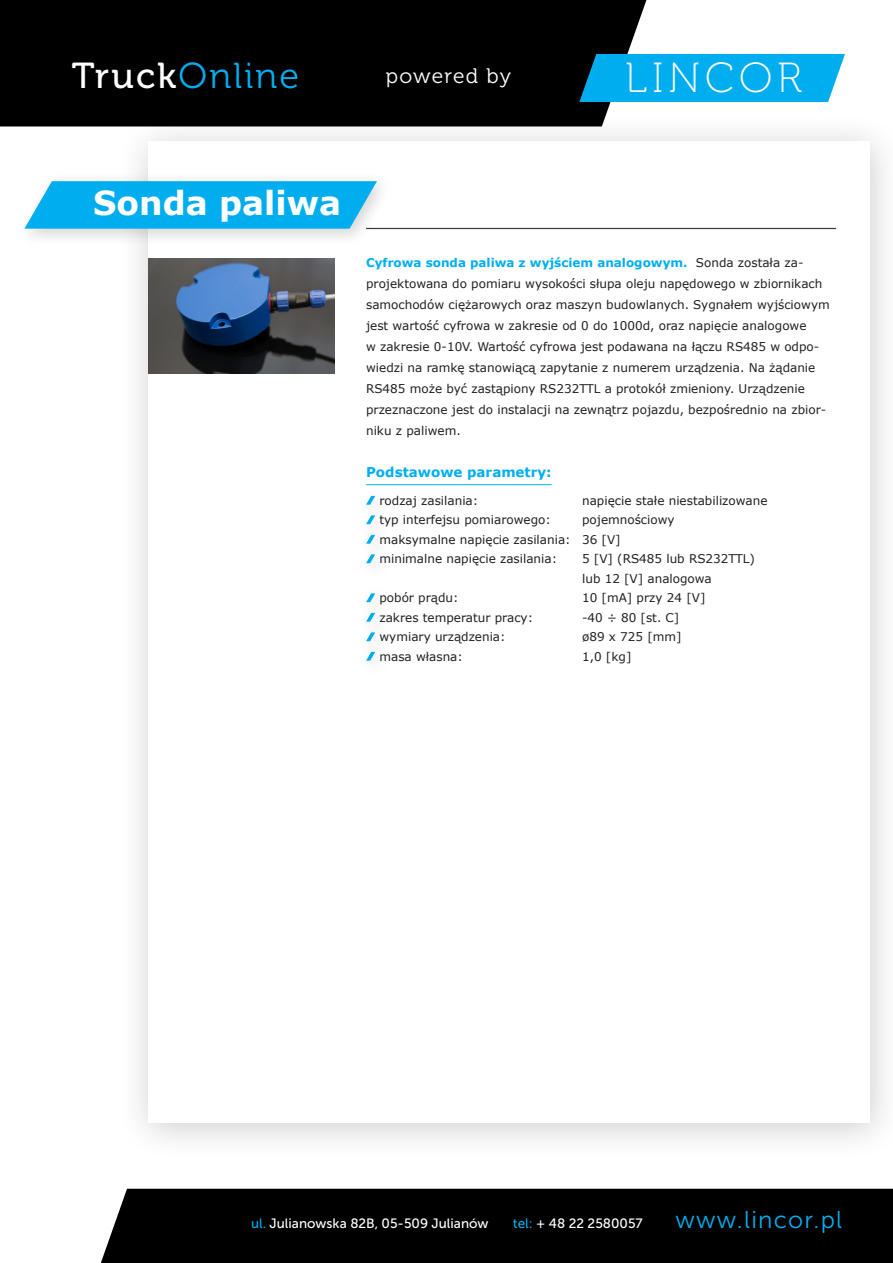
<style>
.page{position:relative;width:893px;height:1263px;background:#fff}
.page>*{position:absolute;margin:0;border:0;box-sizing:border-box;transform-origin:0 0}
.t1{font:42px "Museo 100";letter-spacing:.12em;color:#fff}
.t2{font:36px "Museo 300";letter-spacing:.06em;color:#00aeef}
.t3{font:700 33px "Verdana";color:#fff}
.t4{font:24.3px "Museo Sans 300";letter-spacing:.05em;color:#00aeef}
.t5{font:21px "Museo 300";letter-spacing:.05em;color:#fff}
.t6{font:13.5px "Museo Sans 500";color:#fff}
.t7{font:700 13.5px "Verdana";color:#00aeef}
.t8{font:12px/21px "Verdana";color:#231f20}
.s1{font-family:"Museo 500";color:#fff}
.s2{font-weight:700;color:#00aeef}
.s3{color:#00aeef}
</style>
<div class="page">
<div style="left:0;top:0;width:646px;height:126px;background:#000"></div>
<div style="left:101px;top:1189px;width:792px;height:74px;background:#000"></div>
<div style="left:579px;top:54px;width:266px;height:48px;background:#00aeef"></div>
<div style="left:117px;top:112px;width:776px;height:1049px;background:#231f20;opacity:.22"></div>
<div style="left:149px;top:141px;width:721px;height:982px;background:#fff"></div>
<div style="left:17px;top:171px;width:376px;height:76px;background:#231f20;opacity:.2"></div>
<svg style="left:24px;top:181px;width:353px;height:48px;background:#15b4ef"></svg>
<hr style="left:365px;top:227px;width:472px;height:2px;background:#e5e5e5">
<hr style="left:365px;top:228px;width:472px;height:2px;background:#231f20;opacity:.29">
<hr style="left:366px;top:484px;width:186px;height:1px;background:#00aeef">
<svg style="left:366px;top:496px;width:9px;height:9px"></svg>
<svg style="left:366px;top:515px;width:9px;height:9px"></svg>
<svg style="left:366px;top:535px;width:9px;height:9px"></svg>
<svg style="left:366px;top:554px;width:9px;height:9px"></svg>
<svg style="left:366px;top:593px;width:9px;height:9px"></svg>
<svg style="left:366px;top:613px;width:9px;height:9px"></svg>
<svg style="left:366px;top:632px;width:9px;height:9px"></svg>
<svg style="left:366px;top:652px;width:9px;height:9px"></svg>
<img style="left:149px;top:258px;width:185px;height:116px">
<p class="t2" style="left:72px;top:57px;width:229px"><span class="s1">Truck</span>Online</p>
<p class="t5" style="left:386px;top:64px;width:127px">powered by</p>
<p class="t1" style="left:625px;top:56px;width:178px">LINCOR</p>
<p class="t3" style="left:93px;top:179px;width:250px">Sonda paliwa</p>
<p class="t8" style="left:366px;top:252px;width:465px"><span class="s2">Cyfrowa sonda paliwa z wyjściem analogowym.</span> Sonda została za&shy;projektowana do pomiaru wysokości słupa oleju napędowego w zbiornikach samochodów ciężarowych oraz maszyn budowlanych. Sygnałem wyjściowym jest wartość cyfrowa w zakresie od 0 do 1000d, oraz napięcie analogowe<br>w zakresie 0-10V. Wartość cyfrowa jest podawana na łączu RS485 w odpo&shy;wiedzi na ramkę stanowiącą zapytanie z numerem urządzenia. Na żądanie RS485 może być zastąpiony RS232TTL a protokół zmieniony. Urządzenie przeznaczone jest do instalacji na zewnątrz pojazdu, bezpośrednio na zbior&shy;niku z paliwem.</p>
<p class="t7" style="left:366px;top:463px;width:187px">Podstawowe parametry:</p>
<p class="t8" style="left:379px;top:490px;width:100px">rodzaj zasilania:</p>
<p class="t8" style="left:582px;top:490px;width:187px">napięcie stałe niestabilizowane</p>
<p class="t8" style="left:379px;top:509px;width:173px">typ interfejsu pomiarowego:</p>
<p class="t8" style="left:582px;top:509px;width:94px">pojemnościowy</p>
<p class="t8" style="left:379px;top:529px;width:243px">maksymalne napięcie zasilania: 36 [V]</p>
<p class="t8" style="left:379px;top:548px;width:179px">minimalne napięcie zasilania:</p>
<p class="t8" style="left:582px;top:549px;width:174px;line-height:19.5px">5 [V] (RS485 lub RS232TTL) lub 12 [V] analogowa</p>
<p class="t8" style="left:379px;top:587px;width:81px">pobór prądu:</p>
<p class="t8" style="left:582px;top:587px;width:125px">10 [mA] przy 24 [V]</p>
<p class="t8" style="left:379px;top:607px;width:155px">zakres temperatur pracy:</p>
<p class="t8" style="left:582px;top:607px;width:99px">-40 ÷ 80 [st. C]</p>
<p class="t8" style="left:379px;top:626px;width:128px">wymiary urządzenia:</p>
<p class="t8" style="left:582px;top:626px;width:101px">ø89 x 725 [mm]</p>
<p class="t8" style="left:379px;top:646px;width:85px">masa własna:</p>
<p class="t8" style="left:582px;top:646px;width:51px">1,0 [kg]</p>
<p class="t6" style="left:251px;top:1216px;width:239px"><span class="s3">ul.</span> Julianowska 82B, 05-509 Julianów</p>
<p class="t6" style="left:513px;top:1216px;width:131px"><span class="s3">tel:</span> + 48 22 2580057</p>
<p class="t4" style="left:675px;top:1207px;width:168px">www.lincor.pl</p>
</div>
